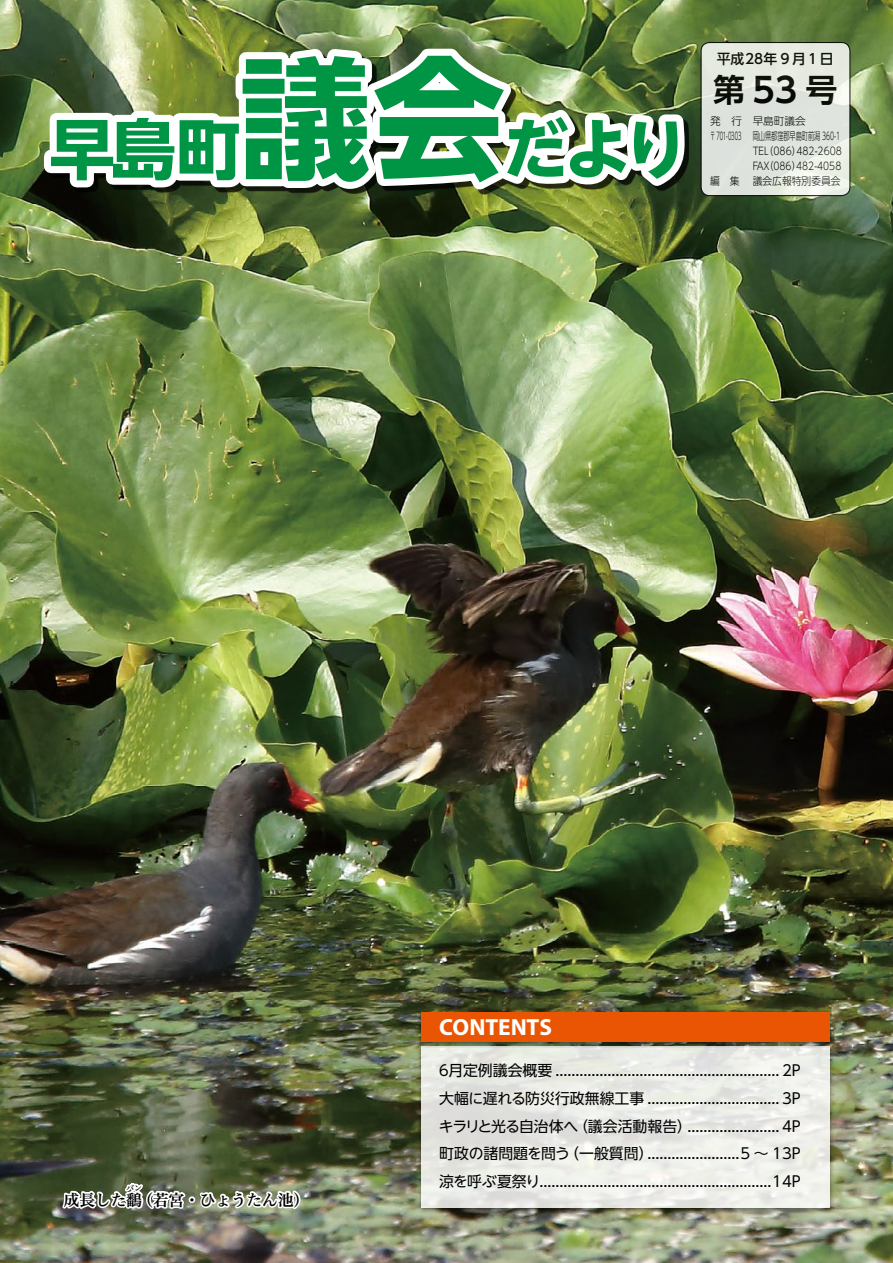
<style>
.page{position:relative;width:893px;height:1263px;background:#fff}
.page>*{position:absolute;margin:0;border:0;box-sizing:border-box;transform-origin:0 0}
.t1{font:700 65.7px "UD Shin Go NT Pro";letter-spacing:-.06em;color:#009544}
.t2{font:700 31.95px "UD Shin Go NT Pro De";color:#000}
.t3{font:700 23.4px "Myriad Pro";letter-spacing:-.005em;color:#fff}
.t4{font:15.9px "Hiragino UD Serif Std N W6";letter-spacing:-.02em;color:#000}
.t5{font:14.85px/27.6px "UD Shin Go NT Pro";color:#000}
.t6{font:14.85px "UD Shin Go NT Pro";letter-spacing:-.065em;color:#000}
.t7{font:500 13.8px "UD Shin Go NT Pro";color:#000}
.t8{font:300 10.65px "UD Shin Go NT Pro";color:#000;scale:.58 1}
.t9{font:300 10.65px "UD Shin Go NT Pro";color:#000;scale:.87 1}
.t10{font:300 10.65px "UD Shin Go NT Pro";color:#000;scale:.86 1}
.t11{font:300 10.65px "UD Shin Go NT Pro";color:#000;scale:.92 1}
.t12{font:300 10.65px "UD Shin Go NT Pro";color:#000;scale:.49 1}
.t13{font:300 10.65px "UD Shin Go NT Pro";color:#000}
.t14{font:7.95px "Hiragino UD Serif Std N W6";color:#000}
.s1{font-size:131.4px}
.s2{font-size:34.05px}
</style>
<div class="page">
<img style="left:0;top:0;width:893px;height:1263px">
<svg style="left:701px;top:43px;width:149px;height:153px;background:#e3e7e0"></svg>
<div style="left:701px;top:42px;width:149px;height:154px;border:1px solid #000;border-radius:9px"></div>
<img style="left:37px;top:41px;width:655px;height:162px">
<div style="left:418px;top:1043px;width:417px;height:171px;background:#000;opacity:.5"></div>
<svg style="left:421px;top:1048px;width:408px;height:160px;background:#e9eae6"></svg>
<div style="left:418px;top:1009px;width:417px;height:39px;background:#000;opacity:.5"></div>
<div style="left:421px;top:1012px;width:408px;height:30px;background:#ea5504"></div>
<img style="left:60px;top:1180px;width:127px;height:60px">
<div style="left:189px;top:1196px;width:6px;height:7px;border:3px solid #fff;border-radius:50%"></div>
<img style="left:197px;top:1187px;width:105px;height:69px">
<h1 class="t1" style="left:49px;top:96px;width:641px">早島町<span class="s1">議会</span>だより</h1>
<p class="t7" style="left:717px;top:48px;width:118px">平成28年９月１日</p>
<h2 class="t2" style="left:713px;top:64px;width:126px">第<span class="s2">53</span> 号</h2>
<p class="t13" style="left:753px;top:112px;width:55px">早島町議会</p>
<p class="t13" style="left:710px;top:112px;width:33px">発　行</p>
<p class="t12" style="left:710px;top:127px;width:66px">〒 701-0303</p>
<p class="t11" style="left:710px;top:172px;width:33px">編　集</p>
<p class="t8" style="left:753px;top:127px;width:152px">岡山県都窪郡早島町前潟 360-1</p>
<p class="t9" style="left:764px;top:142px;width:91px">)086 482-2608</p>
<p class="t9" style="left:792px;top:142px;width:12px">(</p>
<p class="t9" style="left:753px;top:142px;width:20px">TEL</p>
<p class="t11" style="left:753px;top:172px;width:97px">議会広報特別委員会</p>
<p class="t10" style="left:764px;top:157px;width:91px">（086 482-4058</p>
<p class="t10" style="left:792px;top:157px;width:12px">）</p>
<p class="t10" style="left:753px;top:157px;width:21px">FAX</p>
<h3 class="t3" style="left:439px;top:1012px;width:114px">CONTENTS</h3>
<p class="t14" style="left:126px;top:1182px;width:17px">バン</p>
<p class="t4" style="left:137px;top:1188px;width:174px">（若宮・ひょうたん池(</p>
<p class="t4" style="left:64px;top:1188px;width:80px">成長した鷭</p>
<p class="t5" style="left:448px;top:1056px;width:354px">月定例議会概要......................................................... 2P</p>
<p class="t5" style="left:436px;top:1056px;width:16px">６</p>
<p class="t5" style="left:439px;top:1084px;width:363px">大幅に遅れる防災行政無線工事.................................. 3P</p>
<p class="t5" style="left:684px;top:1111px;width:118px">........................ 4P</p>
<p class="t5" style="left:573px;top:1111px;width:121px">（議会活動報告）</p>
<p class="t6" style="left:439px;top:1114px;width:141px">キラリと光る自治体へ</p>
<p class="t5" style="left:564px;top:1139px;width:91px">（一般質問）</p>
<p class="t5" style="left:439px;top:1139px;width:363px">町政の諸問題を問う<br>涼を呼ぶ夏祭り...........................................................14P</p>
<p class="t5" style="left:646px;top:1139px;width:157px">........................5 ～ 13P</p>
</div>
